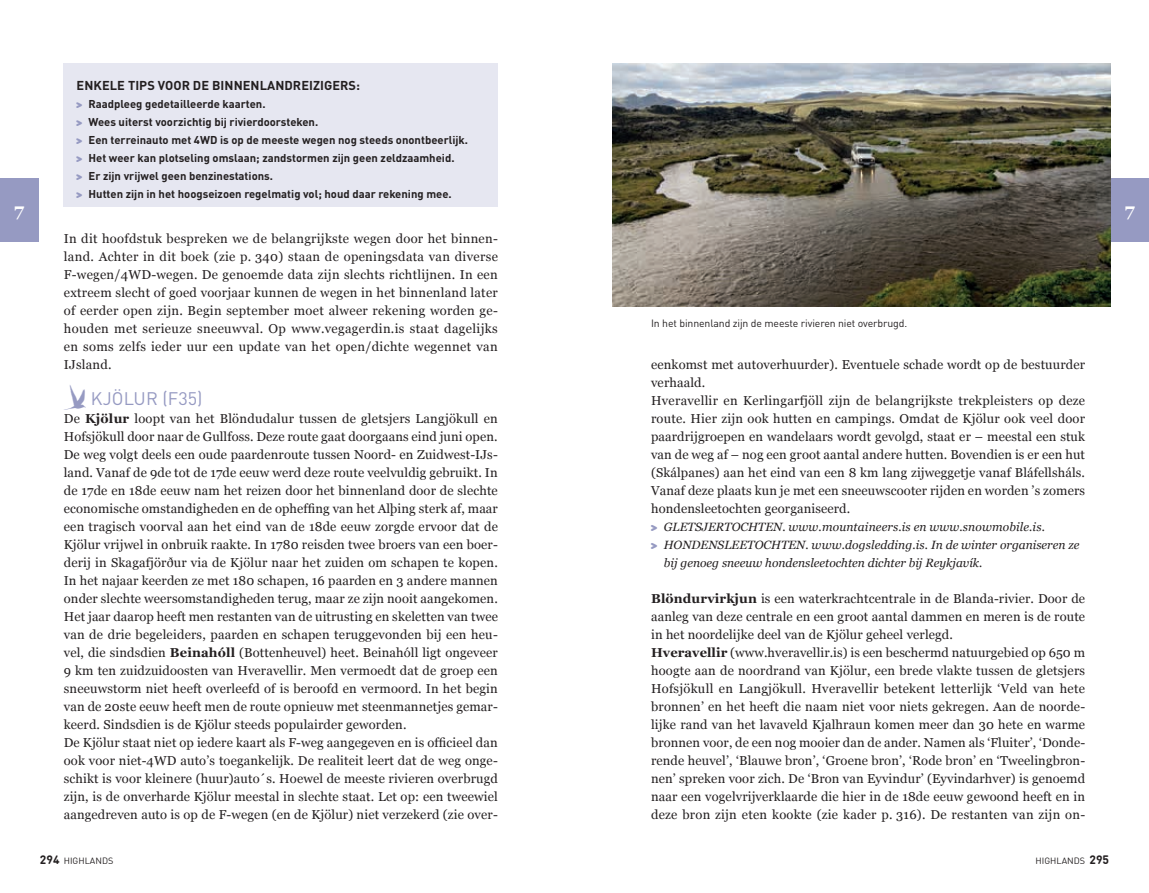
<style>
.page{position:relative;width:1149px;height:893px;background:#fff}
.page>*{position:absolute;margin:0;border:0;box-sizing:border-box;transform-origin:0 0}
.t1{font:18px "DIN Pro";letter-spacing:.01em;color:#969ac2}
.t2{font:700 18px "Georgia";color:#fff}
.t3{font:12.9px/18px "Georgia";letter-spacing:.01em;color:#231f20}
.t4{font:700 12.75px "DIN Pro";letter-spacing:.005em;color:#231f20}
.t5{font:italic 12px "Georgia";color:#231f20}
.t6{font:700 12px "DIN Round Offc";color:#231f20}
.t7{font:700 11.25px/18px "DIN Pro";color:#231f20}
.t8{font:10.5px "DIN Pro";letter-spacing:-.01em;color:#231f20}
.t9{font:9px "DIN Round Offc";color:#231f20}
.s1{font-family:"Dominicus";font-weight:400;color:#969ac2}
.s2{font-family:"Dominicus";font-size:36px}
.s3{font-weight:700}
.s4{font-family:"Dominicus";font-style:normal;color:#969ac2}
.s5{font-weight:700;font-size:12px}
</style>
<div class="page">
<div style="left:1110px;top:179px;width:38px;height:63px;background:#969ac2"></div>
<div style="left:0;top:179px;width:38px;height:63px;background:#969ac2"></div>
<div style="left:64px;top:64px;width:433px;height:143px;background:#e6e7f1"></div>
<img style="left:612px;top:64px;width:498px;height:242px">
<p class="t4" style="left:77px;top:75px;width:285px">ENKELE TIPS VOOR DE BINNENLANDREIZIGERS:</p>
<p class="t7" style="left:77px;top:94px;width:393px"><span class="s1">&gt;</span> Raadpleeg gedetailleerde kaarten.<br><span class="s1">&gt;</span> Wees uiterst voorzichtig bij rivierdoorsteken.<br><span class="s1">&gt;</span> Een terreinauto met 4WD is op de meeste wegen nog steeds onontbeerlijk. <span class="s1">&gt;</span> Het weer kan plotseling omslaan; zandstormen zijn geen zeldzaamheid.<br><span class="s1">&gt;</span> Er zijn vrijwel geen benzinestations.<br><span class="s1">&gt;</span> Hutten zijn in het hoogseizoen regelmatig vol; houd daar rekening mee.</p>
<h1 class="t2" style="left:14px;top:198px;width:11px">7</h1>
<h1 class="t2" style="left:1124px;top:198px;width:11px">7</h1>
<p class="t3" style="left:64px;top:230px;width:435px;text-align:justify">In dit hoofdstuk bespreken we de belangrijkste wegen door het binnen&shy;land. Achter in dit boek (zie p. 340) staan de openingsdata van diverse F-wegen/4WD-wegen. De genoemde data zijn slechts richtlijnen. In een extreem slecht of goed voorjaar kunnen de wegen in het binnenland later of eerder open zijn. Begin september moet alweer rekening worden ge&shy;houden met serieuze sneeuwval. Op www.vegagerdin.is staat dagelijks en soms zelfs ieder uur een update van het open/dichte wegennet van IJsland.</p>
<h1 class="t1" style="left:64px;top:384px;width:140px"><span class="s2">?</span> KJÖLUR (F35)</h1>
<p class="t3" style="left:64px;top:410px;width:435px">De <span class="s3">Kjölur</span> loopt van het Blöndudalur tussen de gletsjers Langjökull en Hofsjökull door naar de Gullfoss. Deze route gaat doorgaans eind juni open.<br>De weg volgt deels een oude paardenroute tussen Noord- en Zuidwest-IJs&shy;land. Vanaf de 9de tot de 17de eeuw werd deze route veelvuldig gebruikt. In de 17de en 18de eeuw nam het reizen door het binnenland door de slechte economische omstandigheden en de opheffing van het Alþing sterk af, maar een tragisch voorval aan het eind van de 18de eeuw zorgde ervoor dat de Kjölur vrijwel in onbruik raakte. In 1780 reisden twee broers van een boer&shy;derij in Skagafjörður via de Kjölur naar het zuiden om schapen te kopen.<br>In het najaar keerden ze met 180 schapen, 16 paarden en 3 andere mannen onder slechte weersomstandigheden terug, maar ze zijn nooit aangekomen.<br>Het jaar daarop heeft men restanten van de uitrusting en skeletten van twee van de drie begeleiders, paarden en schapen teruggevonden bij een heu&shy;vel, die sindsdien <span class="s3">Beinahóll</span> (Bottenheuvel) heet. Beinahóll ligt ongeveer 9 km ten zuidzuidoosten van Hveravellir. Men vermoedt dat de groep een sneeuwstorm niet heeft overleefd of is beroofd en vermoord. In het begin van de 20ste eeuw heeft men de route opnieuw met steenmannetjes gemar&shy;keerd. Sindsdien is de Kjölur steeds populairder geworden.<br>De Kjölur staat niet op iedere kaart als F-weg aangegeven en is officieel dan ook voor niet-4WD auto’s toegankelijk. De realiteit leert dat de weg onge&shy;schikt is voor kleinere (huur)auto´s. Hoewel de meeste rivieren overbrugd zijn, is de onverharde Kjölur meestal in slechte staat. Let op: een tweewiel aangedreven auto is op de F-wegen (en de Kjölur) niet verzekerd (zie over-</p>
<p class="t8" style="left:651px;top:315px;width:257px">In het binnenland zijn de meeste rivieren niet overbrugd.</p>
<p class="t3" style="left:651px;top:356px;width:435px">eenkomst met autoverhuurder). Eventuele schade wordt op de bestuurder verhaald.<br>Hveravellir en Kerlingarfjöll zijn de belangrijkste trekpleisters op deze route. Hier zijn ook hutten en campings. Omdat de Kjölur ook veel door paardrijgroepen en wandelaars wordt gevolgd, staat er – meestal een stuk van de weg af – nog een groot aantal andere hutten. Bovendien is er een hut (Skálpanes) aan het eind van een 8 km lang zijweggetje vanaf Bláfellsháls.<br>Vanaf deze plaats kun je met een sneeuwscooter rijden en worden ’s zomers hondensleetochten georganiseerd.</p>
<p class="t5" style="left:651px;top:519px;width:395px"><span class="s4">&gt;</span> GLETSJERTOCHTEN. www.mountaineers.is en www.snowmobile.is.</p>
<p class="t5" style="left:651px;top:537px;width:430px"><span class="s4">&gt;</span> HONDENSLEETOCHTEN. www.dogsledding.is. In de winter organiseren ze</p>
<p class="t5" style="left:663px;top:555px;width:320px">bij genoeg sneeuw hondensleetochten dichter bij Reykjavík.</p>
<p class="t3" style="left:651px;top:590px;width:435px"><span class="s3">Blöndurvirkjun</span> is een waterkrachtcentrale in de Blanda-rivier. Door de aanleg van deze centrale en een groot aantal dammen en meren is de route in het noordelijke deel van de Kjölur geheel verlegd.<br><span class="s3">Hveravellir</span> (www.hveravellir.is) is een beschermd natuurgebied op 650 m hoogte aan de noordrand van Kjölur, een brede vlakte tussen de gletsjers Hofsjökull en Langjökull. Hveravellir betekent letterlijk ‘Veld van hete bronnen’ en het heeft die naam niet voor niets gekregen. Aan de noorde&shy;lijke rand van het lavaveld Kjalhraun komen meer dan 30 hete en warme bronnen voor, de een nog mooier dan de ander. Namen als ‘Fluiter’, ‘Donde&shy;rende heuvel’, ‘Blauwe bron’, ‘Groene bron’, ‘Rode bron’ en ‘Tweelingbron&shy;nen’ spreken voor zich. De ‘Bron van Eyvindur’ (Eyvindarhver) is genoemd naar een vogelvrijverklaarde die hier in de 18de eeuw gewoond heeft en in deze bron zijn eten kookte (zie kader p. 316). De restanten van zijn on-</p>
<p class="t9" style="left:40px;top:855px;width:75px"><span class="s5">294</span> HIGHLANDS</p>
<p class="t6" style="left:1089px;top:852px;width:21px">295</p>
<p class="t9" style="left:1035px;top:855px;width:51px">HIGHLANDS</p>
</div>
